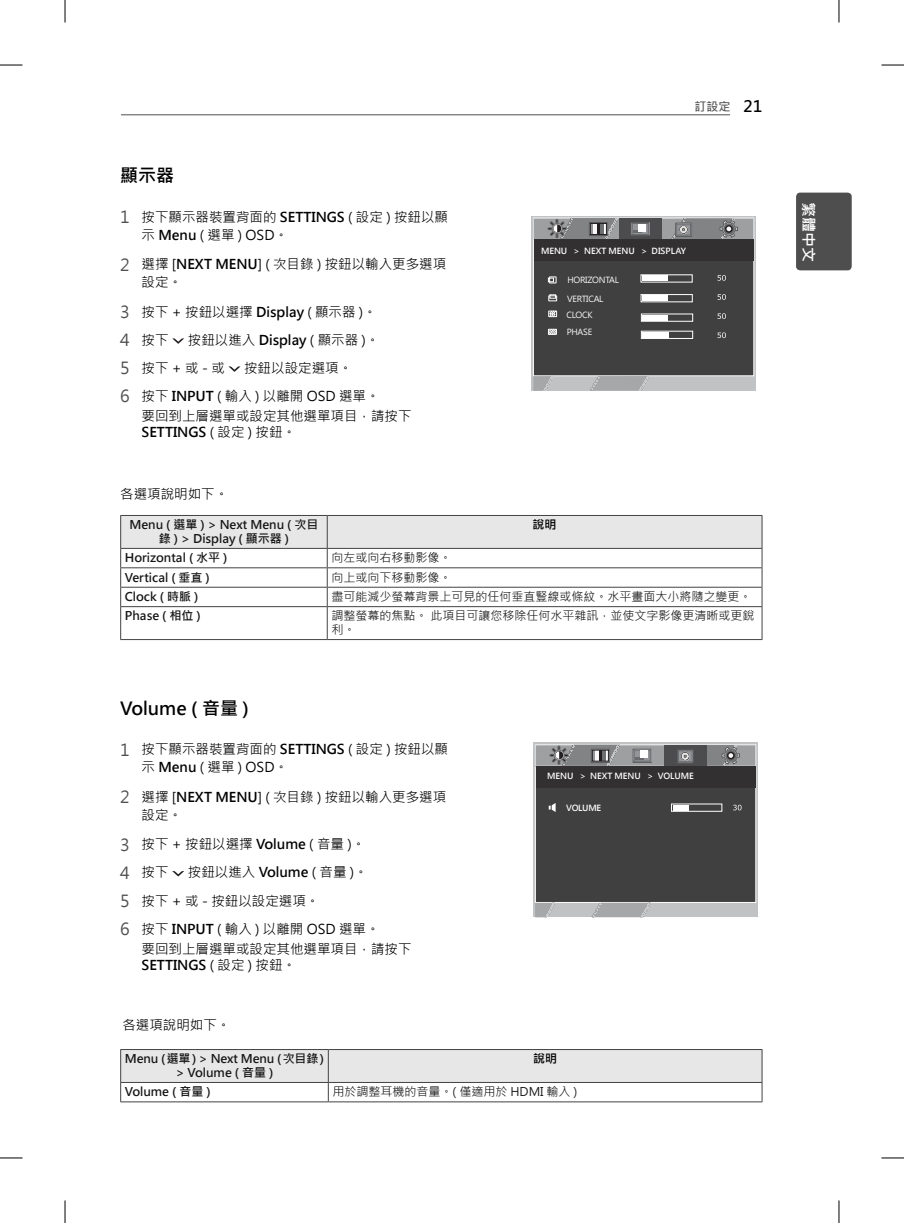
<style>
.page{position:relative;width:904px;height:1223px;background:#fff}
.page>*{position:absolute;margin:0;border:0;box-sizing:border-box;transform-origin:0 0}
.t1{font:700 18px "Microsoft Jheng Hei";color:#000}
.t2{font:700 15px "Microsoft Jheng Hei";color:#fff}
.t3{font:13.5px/28px "Microsoft Jheng Hei";color:#000}
.t4{font:700 12px/13.5px "Microsoft Jheng Hei";color:#161616;text-align:center}
.t5{font:12px/13.5px "Microsoft Jheng Hei";color:#161616}
.t6{font:700 12px "Microsoft Jheng Hei";color:#5a5a5a}
.t7{font:700 12px "Microsoft Jheng Hei";color:#000}
.t8{font:700 8.4px "Microsoft Jheng Hei";color:#fff}
.t9{font:8.4px/15.9px "Microsoft Jheng Hei";letter-spacing:-.03em;color:#fff}
.s1{font-size:16.5px;color:#4f4f4f}
.s2{font-weight:700}
.s3{font-size:15.75px;color:#000}
</style>
<div class="page">
<div style="left:796px;top:193px;width:56px;height:77px;background:#4e4e4e;border-radius:4px"></div>
<hr style="left:121px;top:115px;width:609px;height:1px;background:#4f4f4f">
<svg style="left:172px;top:338px;width:12px;height:6px"></svg>
<svg style="left:229px;top:366px;width:11px;height:6px"></svg>
<svg style="left:172px;top:871px;width:12px;height:5px"></svg>
<hr style="left:327px;top:606px;width:435px;height:1px;background:#434343">
<hr style="left:327px;top:639px;width:435px;height:1px;background:#434343">
<hr style="left:762px;top:607px;width:1px;height:32px;background:#434343">
<svg style="left:120px;top:515px;width:643px;height:91px"></svg>
<hr style="left:120px;top:607px;width:1px;height:32px;background:#434343">
<hr style="left:120px;top:606px;width:207px;height:1px;background:#434343">
<hr style="left:120px;top:639px;width:207px;height:1px;background:#434343">
<hr style="left:327px;top:607px;width:1px;height:32px;background:#434343">
<hr style="left:120px;top:1101px;width:208px;height:1px;background:#434343">
<svg style="left:120px;top:1049px;width:643px;height:52px"></svg>
<hr style="left:328px;top:1082px;width:434px;height:1px;background:#434343">
<hr style="left:328px;top:1101px;width:434px;height:1px;background:#434343">
<svg style="left:531px;top:216px;width:225px;height:175px;background:#c3c5c7"></svg>
<div style="left:533px;top:218px;width:221px;height:158px;background:#404041"></div>
<div style="left:533px;top:218px;width:221px;height:158px;border:1px solid #fff"></div>
<div style="left:533px;top:218px;width:221px;height:21px;background:#9d9fa1"></div>
<div style="left:533px;top:218px;width:221px;height:22px;border:1px solid #d9dadb"></div>
<div style="left:534px;top:240px;width:219px;height:21px;background:#323031"></div>
<div style="left:619px;top:218px;width:43px;height:21px;background:#4c4c4e"></div>
<div style="left:631px;top:223px;width:19px;height:13px;border:1px solid #5a5b5d"></div>
<div style="left:631px;top:222px;width:18px;height:13px;border:1px solid #5a5b5d"></div>
<svg style="left:634px;top:225px;width:12px;height:8px"></svg>
<div style="left:632px;top:223px;width:16px;height:12px;border:1px solid #696a6c"></div>
<svg style="left:633px;top:230px;width:9px;height:3px"></svg>
<div style="left:638px;top:224px;width:7px;height:8px;background:#fff"></div>
<svg style="left:548px;top:218px;width:70px;height:22px"></svg>
<div style="left:641px;top:275px;width:51px;height:7px;border:1px solid #fff"></div>
<div style="left:642px;top:276px;width:26px;height:5px;background:#fff"></div>
<div style="left:641px;top:294px;width:51px;height:8px;border:1px solid #fff"></div>
<div style="left:642px;top:295px;width:26px;height:6px;background:#fff"></div>
<div style="left:641px;top:314px;width:52px;height:7px;border:1px solid #fff"></div>
<div style="left:642px;top:315px;width:26px;height:5px;background:#fff"></div>
<div style="left:641px;top:331px;width:52px;height:8px;border:1px solid #fff"></div>
<div style="left:642px;top:332px;width:27px;height:6px;background:#fff"></div>
<div style="left:549px;top:277px;width:7px;height:6px;border:1px solid #fff"></div>
<div style="left:548px;top:311px;width:9px;height:6px;border:1px solid #fff"></div>
<svg style="left:549px;top:310px;width:7px;height:7px"></svg>
<svg style="left:548px;top:329px;width:9px;height:6px"></svg>
<div style="left:548px;top:296px;width:9px;height:5px;border:1px solid #fff"></div>
<svg style="left:550px;top:295px;width:6px;height:3px"></svg>
<svg style="left:717px;top:294px;width:9px;height:6px"></svg>
<svg style="left:717px;top:275px;width:9px;height:6px"></svg>
<svg style="left:717px;top:313px;width:9px;height:6px"></svg>
<svg style="left:717px;top:332px;width:9px;height:6px"></svg>
<svg style="left:659px;top:218px;width:79px;height:22px"></svg>
<svg style="left:590px;top:376px;width:60px;height:15px"></svg>
<svg style="left:533px;top:376px;width:21px;height:15px"></svg>
<div style="left:533px;top:742px;width:225px;height:175px;background:#c0c2c4"></div>
<div style="left:535px;top:745px;width:221px;height:157px;background:#404041"></div>
<div style="left:535px;top:744px;width:221px;height:159px;border:1px solid #fff"></div>
<div style="left:535px;top:745px;width:221px;height:21px;background:#9d9fa1"></div>
<div style="left:535px;top:745px;width:221px;height:21px;border:1px solid #d9dadb"></div>
<div style="left:536px;top:766px;width:219px;height:21px;background:#323031"></div>
<div style="left:633px;top:749px;width:19px;height:13px;border:1px solid #5a5b5d"></div>
<div style="left:633px;top:749px;width:18px;height:13px;border:1px solid #5a5b5d"></div>
<div style="left:634px;top:750px;width:16px;height:11px;border:1px solid #696a6c"></div>
<svg style="left:635px;top:757px;width:9px;height:3px"></svg>
<div style="left:640px;top:751px;width:7px;height:7px;background:#fff"></div>
<svg style="left:550px;top:745px;width:70px;height:43px"></svg>
<svg style="left:733px;top:805px;width:8px;height:5px"></svg>
<div style="left:673px;top:805px;width:15px;height:5px;background:#fff"></div>
<svg style="left:549px;top:803px;width:7px;height:9px"></svg>
<svg style="left:661px;top:745px;width:79px;height:43px"></svg>
<svg style="left:591px;top:903px;width:60px;height:15px"></svg>
<svg style="left:535px;top:903px;width:20px;height:15px"></svg>
<svg style="left:0;top:65px;width:22px;height:1px"></svg>
<svg style="left:881px;top:65px;width:23px;height:1px"></svg>
<svg style="left:0;top:1158px;width:22px;height:1px"></svg>
<svg style="left:881px;top:1158px;width:23px;height:1px"></svg>
<svg style="left:65px;top:0;width:1px;height:23px"></svg>
<svg style="left:65px;top:1200px;width:1px;height:23px"></svg>
<svg style="left:839px;top:0;width:1px;height:23px"></svg>
<svg style="left:839px;top:1200px;width:1px;height:23px"></svg>
<h1 class="t1" style="left:120px;top:163px;width:55px">顯示器</h1>
<p class="t3" style="left:142px;top:207px;width:308px;line-height:18px;text-indent:-21px"><span class="s1">1</span> 按下顯示器裝置背面的 <span class="s2">SETTINGS</span> ( 設定 ) 按鈕以顯示 <span class="s2">Menu</span> ( 選單 ) OSD。</p>
<p class="t3" style="left:142px;top:255px;width:306px;line-height:18px;text-indent:-21px"><span class="s1">2</span> 選擇 [<span class="s2">NEXT MENU</span>] ( 次目錄 ) 按鈕以輸入更多選項設定。</p>
<p class="t3" style="left:120px;top:297px;width:258px"><span class="s1">3</span> 按下 + 按鈕以選擇 <span class="s2">Display</span> ( 顯示器 )。<br><span class="s1">4</span> 按下</p>
<p class="t3" style="left:120px;top:325px;width:261px;text-indent:68px">按鈕以進入 <span class="s2">Display</span> ( 顯示器 )。<br><span class="s1">5</span> 按下 + 或 - 或</p>
<p class="t3" style="left:120px;top:353px;width:261px;text-indent:124px">按鈕以設定選項。<br><span class="s1">6</span> 按下 <span class="s2">INPUT</span> ( 輸入 ) 以離開 OSD 選單。</p>
<p class="t3" style="left:142px;top:407px;width:271px;line-height:16.5px">要回到上層選單或設定其他選單項目，請按下<br><span class="s2">SETTINGS</span> ( 設定 ) 按鈕。</p>
<p class="t3" style="left:120px;top:480px;width:109px">各選項說明如下。</p>
<p class="t6" style="left:694px;top:98px;width:69px">訂設定 <span class="s3">21</span></p>
<p class="t8" style="left:541px;top:244px;width:146px">MENU &gt; NEXT MENU &gt; DISPLAY</p>
<p class="t9" style="left:567px;top:271px;width:53px">HORIZONTAL</p>
<p class="t9" style="left:566px;top:291px;width:39px">VERTICAL<br>CLOCK</p>
<p class="t9" style="left:567px;top:324px;width:27px">PHASE</p>
<p class="t4" style="left:129px;top:518px;width:190px">Menu ( 選單 ) &gt; Next Menu ( 次目錄 ) &gt; Display ( 顯示器 )</p>
<p class="t7" style="left:533px;top:516px;width:25px">說明</p>
<p class="t4" style="left:125px;top:550px;width:104px">Horizontal ( 水平 )</p>
<p class="t5" style="left:331px;top:550px;width:121px">向左或向右移動影像。</p>
<p class="t4" style="left:125px;top:570px;width:86px">Vertical ( 垂直 )</p>
<p class="t5" style="left:331px;top:570px;width:121px">向上或向下移動影像。</p>
<p class="t4" style="left:125px;top:589px;width:75px">Clock ( 時脈 )</p>
<p class="t5" style="left:331px;top:589px;width:421px">盡可能減少螢幕背景上可見的任何垂直豎線或條紋。水平畫面大小將隨之變更。</p>
<p class="t4" style="left:125px;top:609px;width:77px">Phase ( 相位 )</p>
<p class="t5" style="left:331px;top:609px;width:424px">調整螢幕的焦點。 此項目可讓您移除任何水平雜訊，並使文字影像更清晰或更銳利。</p>
<h1 class="t1" style="left:120px;top:695px;width:130px">Volume ( 音量 )</h1>
<p class="t3" style="left:142px;top:740px;width:308px;line-height:18px;text-indent:-21px"><span class="s1">1</span> 按下顯示器裝置背面的 <span class="s2">SETTINGS</span> ( 設定 ) 按鈕以顯示 <span class="s2">Menu</span> ( 選單 ) OSD。</p>
<p class="t3" style="left:142px;top:787px;width:306px;line-height:18px;text-indent:-21px"><span class="s1">2</span> 選擇 [<span class="s2">NEXT MENU</span>] ( 次目錄 ) 按鈕以輸入更多選項設定。</p>
<p class="t3" style="left:120px;top:830px;width:246px"><span class="s1">3</span> 按下 + 按鈕以選擇 <span class="s2">Volume</span> ( 音量 )。<br><span class="s1">4</span> 按下</p>
<p class="t3" style="left:120px;top:858px;width:261px;text-indent:68px">按鈕以進入 <span class="s2">Volume</span> ( 音量 )。<br><span class="s1">5</span> 按下 + 或 - 按鈕以設定選項。<br><span class="s1">6</span> 按下 <span class="s2">INPUT</span> ( 輸入 ) 以離開 OSD 選單。</p>
<p class="t3" style="left:142px;top:940px;width:271px;line-height:16.5px">要回到上層選單或設定其他選單項目，請按下<br><span class="s2">SETTINGS</span> ( 設定 ) 按鈕。</p>
<p class="t3" style="left:122px;top:1010px;width:110px">各選項說明如下。</p>
<p class="t8" style="left:547px;top:770px;width:148px">MENU &gt; NEXT MENU &gt; VOLUME</p>
<p class="t8" style="left:566px;top:802px;width:36px">VOLUME</p>
<p class="t4" style="left:125px;top:1052px;width:201px">Menu (選單) &gt; Next Menu (次目錄) &gt; Volume ( 音量 )</p>
<p class="t7" style="left:533px;top:1050px;width:25px">說明</p>
<p class="t4" style="left:125px;top:1084px;width:87px">Volume ( 音量 )</p>
<p class="t5" style="left:333px;top:1084px;width:246px">用於調整耳機的音量。( 僅適用於 HDMI 輸入 )</p>
<p class="t2" style="left:819px;top:202px;width:61px;rotate:90deg">繁體中文</p>
</div>
